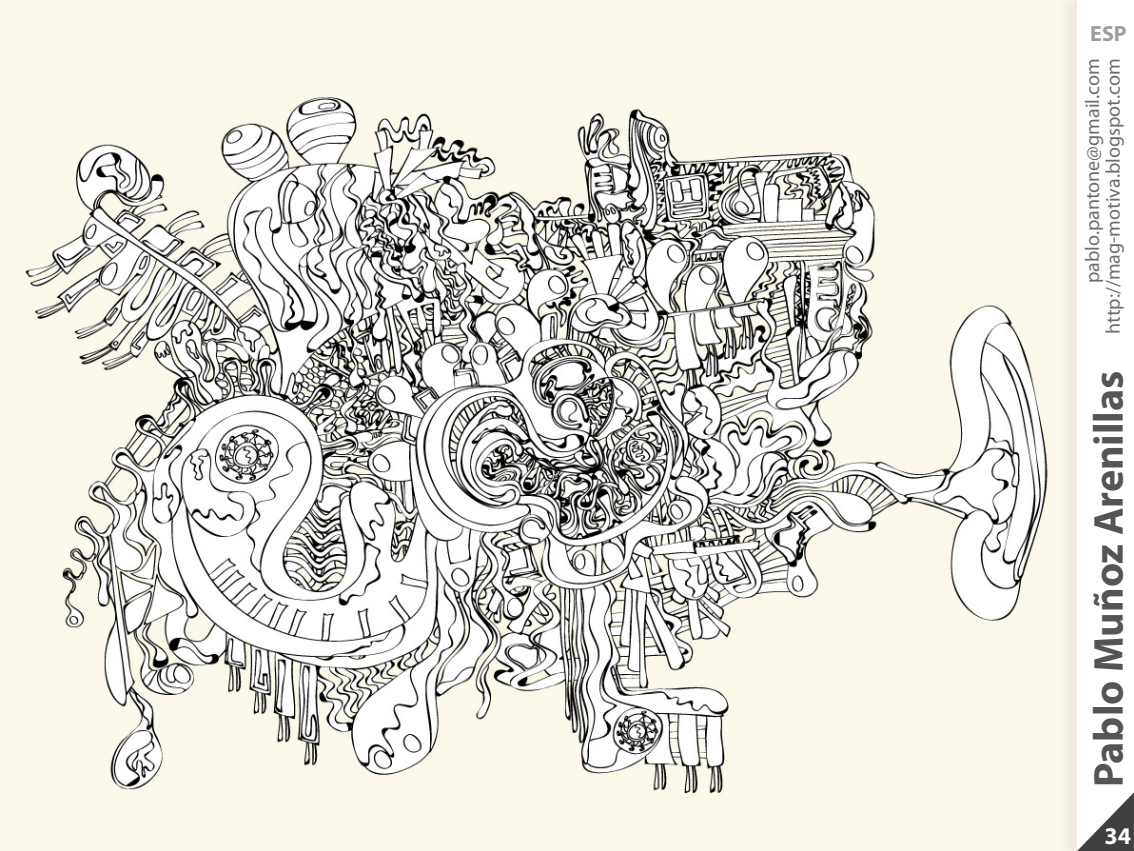
<style>
.page{position:relative;width:1134px;height:851px;background:#fff}
.page>*{position:absolute;margin:0;border:0;box-sizing:border-box;transform-origin:0 0}
.t1{font:700 42px "Myriad Pro";color:#535557}
.t2{font:700 24px "Myriad Pro";color:#fff}
.t3{font:700 22px "Myriad Pro";color:#9c9d9e}
.t4{font:20px/20.8px "Myriad Pro";color:#6d6d6d;text-align:right}
</style>
<div class="page">
<img style="left:0;top:0;width:1055px;height:850px">
<div style="left:1055px;top:0;width:79px;height:850px;background:#f4f0e4"></div>
<div style="left:1077px;top:0;width:57px;height:850px;background:#fff"></div>
<svg style="left:1078px;top:792px;width:56px;height:58px"></svg>
<p class="t3" style="left:1090px;top:19px;width:38px">ESP</p>
<p class="t4" style="left:1082px;top:334px;width:277px;rotate:-90deg">pablo.pantone@gmail.com http://mag-motiva.blogspot.com</p>
<h1 class="t1" style="left:1081px;top:787px;width:418px;rotate:-90deg">Pablo Muñoz Arenillas</h1>
<p class="t2" style="left:1104px;top:819px;width:28px">34</p>
</div>
